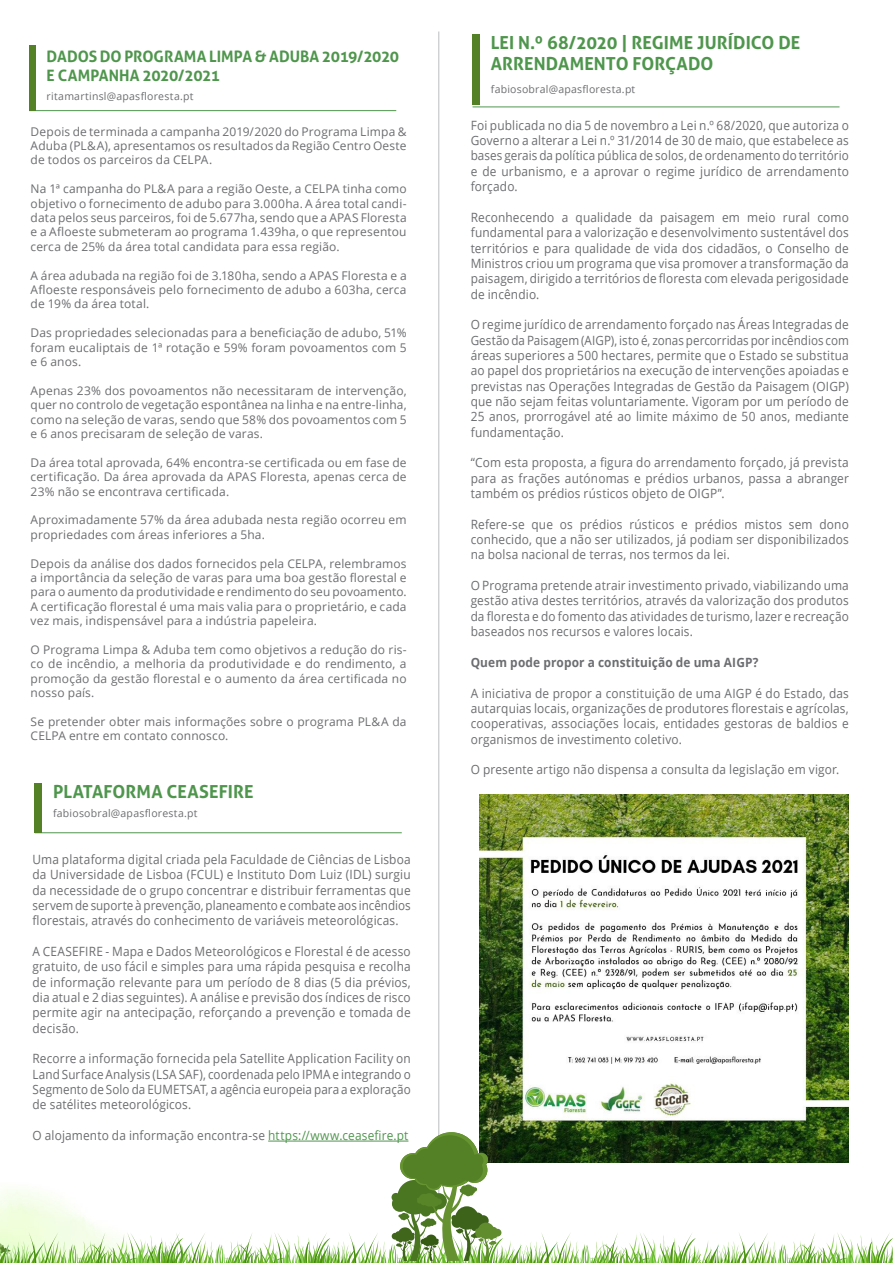
<style>
.page{position:relative;width:893px;height:1263px;background:#fff}
.page>*{position:absolute;margin:0;border:0;box-sizing:border-box;transform-origin:0 0}
.t1{font:700 18px/21.6px "Aller";letter-spacing:.005em;color:#4f964d}
.t2{font:700 15.75px/18.9px "Aller";letter-spacing:-.005em;color:#4f964d}
.t3{font:12.75px/15.3px "Open Sans";letter-spacing:.015em;color:#6c6d70;text-align:justify;scale:.93 1}
.t4{font:700 12.75px "Open Sans";letter-spacing:.015em;color:#6c6d70;scale:.93 1}
.t5{font:12px/14.4px "Open Sans";letter-spacing:.015em;color:#6c6d70;text-align:justify}
.t6{font:10.5px "Open Sans";letter-spacing:.02em;color:#6c6d70}
.s1{color:#4f964d}
</style>
<div class="page">
<hr style="left:29px;top:110px;width:367px;height:1px;background:#4f964d">
<div style="left:29px;top:45px;width:7px;height:65px;background:#548026"></div>
<hr style="left:439px;top:32px;width:1px;height:1164px;background:#bcbdc0">
<hr style="left:473px;top:107px;width:366px;height:1px;background:#4f964d">
<hr style="left:35px;top:832px;width:367px;height:1px;background:#4f964d">
<div style="left:473px;top:35px;width:7px;height:70px;background:#548026"></div>
<div style="left:35px;top:783px;width:7px;height:50px;background:#548026"></div>
<img style="left:480px;top:795px;width:369px;height:337px">
<svg style="left:0;top:1132px;width:893px;height:131px"></svg>
<p class="t2" style="left:47px;top:47px;width:354px">DADOS DO PROGRAMA LIMPA &amp; ADUBA 2019/2020<br>E CAMPANHA 2020/2021</p>
<p class="t6" style="left:47px;top:89px;width:148px">ritamartinsl@apasfloresta.pt</p>
<p class="t5" style="left:31px;top:124px;width:377px">Depois de terminada a campanha 2019/2020 do Programa Limpa &amp; Aduba (PL&amp;A), apresentamos os resultados da Região Centro Oeste de todos os parceiros da CELPA.</p>
<p class="t5" style="left:31px;top:181px;width:377px">Na 1ª campanha do PL&amp;A para a região Oeste, a CELPA tinha como objetivo o fornecimento de adubo para 3.000ha. A área total candi&shy;data pelos seus parceiros, foi de 5.677ha, sendo que a APAS Floresta e a Afloeste submeteram ao programa 1.439ha, o que representou cerca de 25% da área total candidata para essa região.</p>
<p class="t5" style="left:31px;top:268px;width:377px">A área adubada na região foi de 3.180ha, sendo a APAS Floresta e a Afloeste responsáveis pelo fornecimento de adubo a 603ha, cerca de 19% da área total.</p>
<p class="t5" style="left:31px;top:325px;width:377px">Das propriedades selecionadas para a beneficiação de adubo, 51% foram eucaliptais de 1ª rotação e 59% foram povoamentos com 5 e 6 anos.</p>
<p class="t5" style="left:31px;top:383px;width:377px">Apenas 23% dos povoamentos não necessitaram de intervenção, quer no controlo de vegetação espontânea na linha e na entre-linha, como na seleção de varas, sendo que 58% dos povoamentos com 5 e 6 anos precisaram de seleção de varas.</p>
<p class="t5" style="left:31px;top:455px;width:377px">Da área total aprovada, 64% encontra-se certificada ou em fase de certificação. Da área aprovada da APAS Floresta, apenas cerca de 23% não se encontrava certificada.</p>
<p class="t5" style="left:31px;top:512px;width:377px">Aproximadamente 57% da área adubada nesta região ocorreu em propriedades com áreas inferiores a 5ha.</p>
<p class="t5" style="left:31px;top:556px;width:377px">Depois da análise dos dados fornecidos pela CELPA, relembramos a importância da seleção de varas para uma boa gestão florestal e para o aumento da produtividade e rendimento do seu povoamento.<br>A certificação florestal é uma mais valia para o proprietário, e cada vez mais, indispensável para a indústria papeleira.</p>
<p class="t5" style="left:31px;top:642px;width:377px">O Programa Limpa &amp; Aduba tem como objetivos a redução do ris&shy;co de incêndio, a melhoria da produtividade e do rendimento, a promoção da gestão florestal e o aumento da área certificada no nosso país.</p>
<p class="t5" style="left:31px;top:714px;width:377px">Se pretender obter mais informações sobre o programa PL&amp;A da<br>CELPA entre em contato connosco.</p>
<h1 class="t1" style="left:53px;top:780px;width:202px">PLATAFORMA CEASEFIRE</h1>
<p class="t6" style="left:53px;top:805px;width:146px">fabiosobral@apasfloresta.pt</p>
<p class="t3" style="left:33px;top:851px;width:408px">Uma plataforma digital criada pela Faculdade de Ciências de Lisboa da Universidade de Lisboa (FCUL) e Instituto Dom Luiz (IDL) surgiu da necessidade de o grupo concentrar e distribuir ferramentas que servem de suporte à prevenção, planeamento e combate aos incêndios florestais, através do conhecimento de variáveis meteorológicas.</p>
<p class="t3" style="left:33px;top:943px;width:408px">A CEASEFIRE - Mapa e Dados Meteorológicos e Florestal é de acesso gratuito, de uso fácil e simples para uma rápida pesquisa e recolha de informação relevante para um período de 8 dias (5 dia prévios, dia atual e 2 dias seguintes). A análise e previsão dos índices de risco permite agir na antecipação, reforçando a prevenção e tomada de decisão.</p>
<p class="t3" style="left:33px;top:1051px;width:408px">Recorre a informação fornecida pela Satellite Application Facility on Land Surface Analysis (LSA SAF), coordenada pelo IPMA e integrando o Segmento de Solo da EUMETSAT, a agência europeia para a exploração de satélites meteorológicos.</p>
<p class="t3" style="left:33px;top:1127px;width:406px">O alojamento da informação encontra-se <span class="s1">https://www.ceasefire.pt</span></p>
<h1 class="t1" style="left:491px;top:31px;width:311px">LEI N.º 68/2020 | REGIME JURÍDICO DE<br>ARRENDAMENTO FORÇADO</h1>
<p class="t6" style="left:491px;top:82px;width:146px">fabiosobral@apasfloresta.pt</p>
<p class="t3" style="left:471px;top:117px;width:408px">Foi publicada no dia 5 de novembro a Lei n.º 68/2020, que autoriza o Governo a alterar a Lei n.º 31/2014 de 30 de maio, que estabelece as bases gerais da política pública de solos, de ordenamento do território e de urbanismo, e a aprovar o regime jurídico de arrendamento forçado.</p>
<p class="t3" style="left:471px;top:209px;width:408px">Reconhecendo a qualidade da paisagem em meio rural como fundamental para a valorização e desenvolvimento sustentável dos territórios e para qualidade de vida dos cidadãos, o Conselho de Ministros criou um programa que visa promover a transformação da paisagem, dirigido a territórios de floresta com elevada perigosidade de incêndio.</p>
<p class="t3" style="left:471px;top:317px;width:408px">O regime jurídico de arrendamento forçado nas Áreas Integradas de Gestão da Paisagem (AIGP), isto é, zonas percorridas por incêndios com áreas superiores a 500 hectares, permite que o Estado se substitua ao papel dos proprietários na execução de intervenções apoiadas e previstas nas Operações Integradas de Gestão da Paisagem (OIGP) que não sejam feitas voluntariamente. Vigoram por um período de 25 anos, prorrogável até ao limite máximo de 50 anos, mediante fundamentação.</p>
<p class="t3" style="left:471px;top:455px;width:408px">“Com esta proposta, a figura do arrendamento forçado, já prevista para as frações autónomas e prédios urbanos, passa a abranger também os prédios rústicos objeto de OIGP”.</p>
<p class="t3" style="left:471px;top:516px;width:408px">Refere-se que os prédios rústicos e prédios mistos sem dono conhecido, que a não ser utilizados, já podiam ser disponibilizados na bolsa nacional de terras, nos termos da lei.</p>
<p class="t3" style="left:471px;top:577px;width:408px">O Programa pretende atrair investimento privado, viabilizando uma gestão ativa destes territórios, através da valorização dos produtos da floresta e do fomento das atividades de turismo, lazer e recreação baseados nos recursos e valores locais.</p>
<p class="t4" style="left:471px;top:653px;width:311px">Quem pode propor a constituição de uma AIGP?</p>
<p class="t3" style="left:471px;top:685px;width:408px">A iniciativa de propor a constituição de uma AIGP é do Estado, das autarquias locais, organizações de produtores florestais e agrícolas, cooperativas, associações locais, entidades gestoras de baldios e organismos de investimento coletivo.</p>
<p class="t3" style="left:471px;top:762px;width:398px">O presente artigo não dispensa a consulta da legislação em vigor.</p>
</div>
